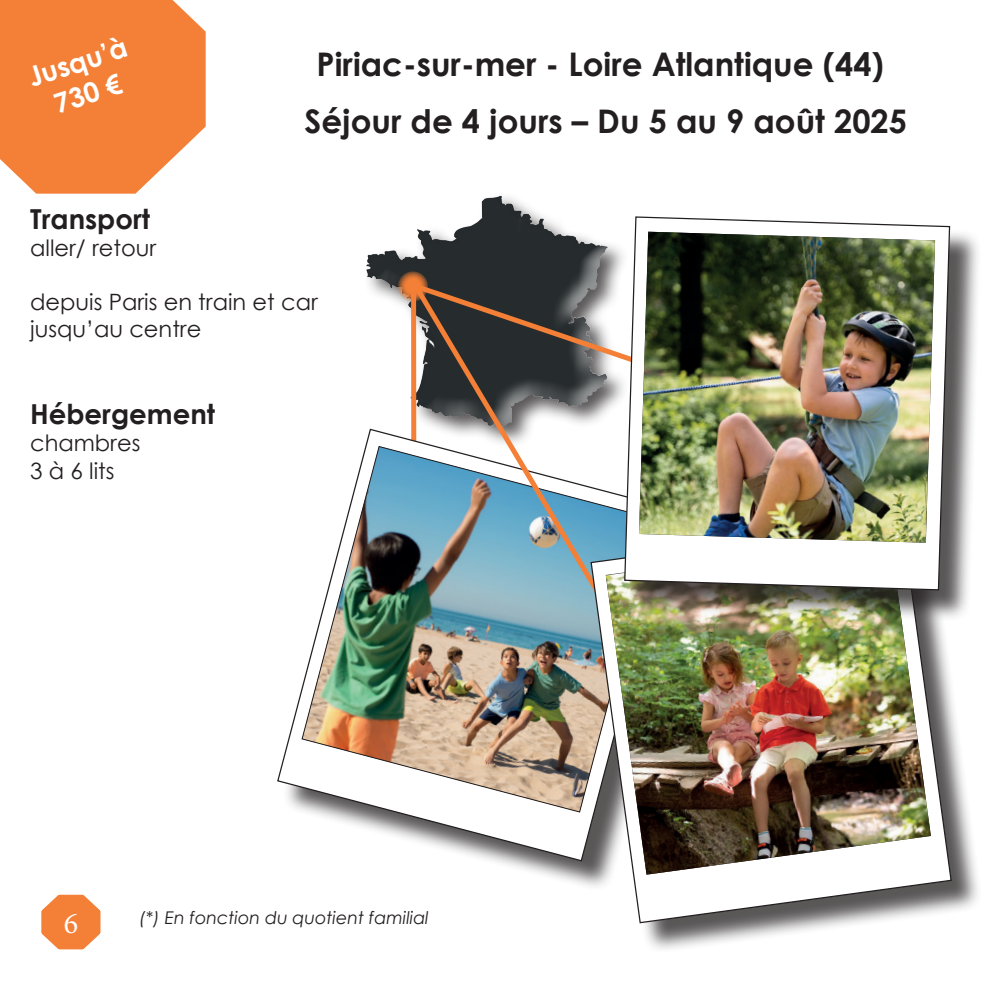
<style>
.page{position:relative;width:993px;height:993px;background:#fff}
.page>*{position:absolute;margin:0;border:0;box-sizing:border-box;transform-origin:0 0}
.t1{font:700 32.5px "Century Gothic";color:#231f20}
.t2{font:30px "Minion Pro";color:#fff}
.t3{font:700 27.5px "Century Gothic";color:#231f20}
.t4{font:700 27.5px/33px "Century Gothic";color:#fff;text-align:center}
.t5{font:22.5px/27px "Century Gothic";color:#231f20}
.t6{font:italic 17.5px "Century Gothic";color:#231f20}
</style>
<div class="page">
<div style="left:361px;top:187px;width:263px;height:255px;background:#fff;opacity:.75"></div>
<svg style="left:398px;top:272px;width:28px;height:28px"></svg>
<div style="left:397px;top:271px;width:31px;height:31px;border:2px solid #f48037;border-radius:50%"></div>
<div style="left:282px;top:433px;width:423px;height:458px;background:#231f20;opacity:.75"></div>
<svg style="left:277px;top:428px;width:312px;height:433px"></svg>
<img style="left:301px;top:445px;width:288px;height:367px">
<svg style="left:405px;top:273px;width:218px;height:366px"></svg>
<svg style="left:41px;top:894px;width:60px;height:56px"></svg>
<div style="left:595px;top:524px;width:387px;height:429px;background:#231f20;opacity:.75"></div>
<svg style="left:589px;top:518px;width:363px;height:405px"></svg>
<img style="left:605px;top:536px;width:325px;height:338px">
<div style="left:628px;top:220px;width:352px;height:401px;background:#231f20;opacity:.75"></div>
<svg style="left:623px;top:216px;width:327px;height:375px"></svg>
<img style="left:638px;top:232px;width:296px;height:310px">
<svg style="left:0;top:0;width:206px;height:194px;background:#f48b48"></svg>
<p class="t4" style="left:23px;top:61px;width:104px;rotate:-18deg">Jusqu’à<br>730 €</p>
<h1 class="t1" style="left:316px;top:39px;width:568px">Piriac-sur-mer - Loire Atlantique (44)</h1>
<h1 class="t1" style="left:304px;top:96px;width:603px">Séjour de 4 jours – Du 5 au 9 août 2025</h1>
<p class="t3" style="left:30px;top:198px;width:121px">Transport</p>
<p class="t5" style="left:30px;top:234px;width:128px">aller/ retour</p>
<p class="t5" style="left:30px;top:288px;width:289px">depuis Paris en train et car jusqu’au centre</p>
<p class="t3" style="left:30px;top:393px;width:186px">Hébergement</p>
<p class="t5" style="left:30px;top:429px;width:112px">chambres<br>3 à 6 lits</p>
<h2 class="t2" style="left:64px;top:902px;width:16px">6</h2>
<p class="t6" style="left:139px;top:905px;width:291px">(*) En fonction du quotient familial</p>
</div>
